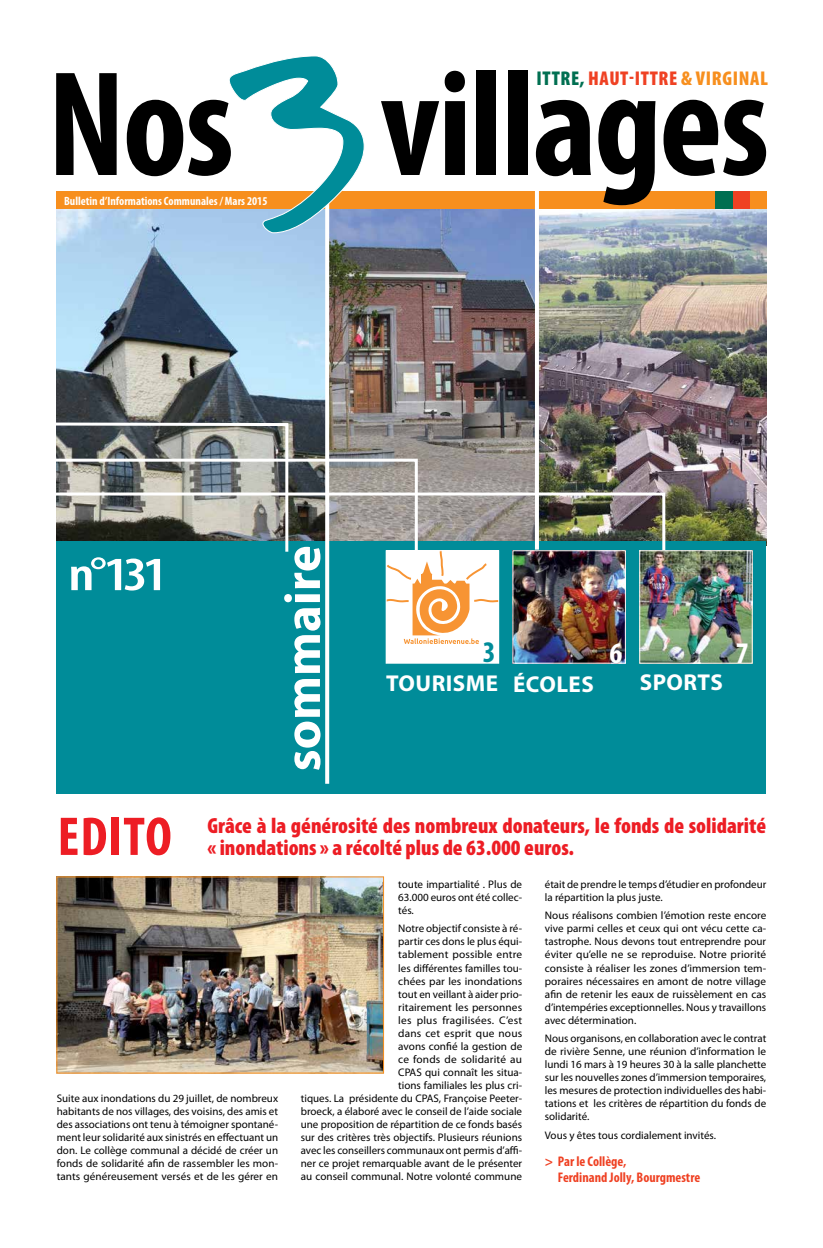
<style>
.page{position:relative;width:823px;height:1248px;background:#fff}
.page>*{position:absolute;margin:0;border:0;box-sizing:border-box;transform-origin:0 0}
.t1{font:700 condensed 151px "Myriad Pro";letter-spacing:-.015em;color:#000}
.t2{font:700 condensed 55px "Myriad Pro";color:#ed1d24}
.t3{font:700 51px "Myriad Pro";color:#fff}
.t4{font:600 condensed 48px "Myriad Pro";color:#fff;scale:1.25 1}
.t5{font:700 condensed 30px "Myriad Pro";color:#fff}
.t6{font:700 condensed 30px "Myriad Pro";color:#008c99}
.t7{font:700 23px "Myriad Pro";letter-spacing:.02em;color:#fff}
.t8{font:900 condensed 22px/22px "Myriad Pro";color:#ed1d24}
.t9{font:900 condensed 20px "Myriad Pro";letter-spacing:.03em;color:#ef4123}
.t10{font:700 condensed 14px/16px "Myriad Pro";color:#ef4123}
.t11{font:700 condensed 12px "Myriad Pro";color:#fff}
.t12{font:11px/13px "Myriad Pro";color:#000;text-align:justify}
.s1{color:#006f51}
.s2{color:#f78f1e}
</style>
<div class="page">
<img style="left:57px;top:209px;width:268px;height:212px">
<img style="left:329px;top:209px;width:205px;height:282px">
<img style="left:539px;top:209px;width:226px;height:332px">
<div style="left:57px;top:541px;width:708px;height:252px;background:#008c99"></div>
<div style="left:57px;top:192px;width:708px;height:17px;background:#f78f1e"></div>
<img style="left:498px;top:491px;width:168px;height:62px">
<svg style="left:534px;top:191px;width:4px;height:358px"></svg>
<svg style="left:325px;top:234px;width:4px;height:549px"></svg>
<div style="left:386px;top:550px;width:112px;height:113px;background:#fff"></div>
<svg style="left:56px;top:421px;width:442px;height:223px"></svg>
<div style="left:385px;top:550px;width:114px;height:113px;border:1px solid #fff"></div>
<div style="left:731px;top:192px;width:17px;height:17px;background:#ef4123"></div>
<div style="left:714px;top:192px;width:17px;height:17px;background:#006f51"></div>
<svg style="left:228px;top:56px;width:137px;height:178px"></svg>
<img style="left:514px;top:552px;width:109px;height:109px">
<img style="left:641px;top:552px;width:109px;height:109px">
<div style="left:639px;top:550px;width:113px;height:113px;border:1px solid #fff"></div>
<img style="left:58px;top:878px;width:324px;height:193px">
<div style="left:56px;top:876px;width:328px;height:197px;border:1px solid #f78f1e"></div>
<h1 class="t1" style="left:47px;top:30px;width:723px">Nos villages</h1>
<h3 class="t9" style="left:536px;top:65px;width:233px"><span class="s1">Ittre,</span> Haut-Ittre <span class="s2">&amp; Virginal</span></h3>
<p class="t11" style="left:64px;top:193px;width:205px">Bulletin d’Informations Communales / Mars 2015</p>
<h3 class="t4" style="left:68px;top:544px;width:81px">n°131</h3>
<h2 class="t2" style="left:58px;top:802px;width:116px">Edito</h2>
<h3 class="t3" style="left:269px;top:771px;width:228px;rotate:-90deg">SOMMAIRE</h3>
<h3 class="t6" style="left:482px;top:633px;width:14px">3</h3>
<h3 class="t5" style="left:609px;top:634px;width:14px">6</h3>
<h3 class="t5" style="left:735px;top:634px;width:14px">7</h3>
<h3 class="t7" style="left:386px;top:667px;width:113px">TOURISME</h3>
<h3 class="t7" style="left:513px;top:669px;width:82px">ÉCOLES</h3>
<h3 class="t7" style="left:639px;top:667px;width:85px">SPORTS</h3>
<h3 class="t8" style="left:207px;top:813px;width:560px">Grâce à la générosité des nombreux donateurs, le fonds de solidarité « inondations » a récolté plus de 63.000 euros.</h3>
<p class="t12" style="left:57px;top:1091px;width:223px">Suite aux inondations du 29 juillet, de nombreux habitants de nos villages, des voisins, des amis et des associations ont tenu à témoigner spontané&shy;ment leur solidarité aux sinistrés en effectuant un don. Le collège communal a décidé de créer un fonds de solidarité afin de rassembler les mon&shy;tants généreusement versés et de les gérer en</p>
<p class="t12" style="left:398px;top:877px;width:125px">toute impartialité . Plus de 63.000 euros ont été collec&shy;tés.</p>
<p class="t12" style="left:300px;top:922px;width:223px;text-align:right">Notre objectif consiste à ré-<br>partir ces dons le plus équi-<br>tablement possible entre<br>les différentes familles tou-<br>chées par les inondations<br>tout en veillant à aider prio-<br>ritairement les personnes<br>les plus fragilisées. C’est<br>dans cet esprit que nous<br>avons confié la gestion de<br>ce fonds de solidarité au<br>CPAS qui connaît les situa-<br>tions familiales les plus cri-<br>tiques. La présidente du CPAS, Françoise Peeter&shy;broeck, a élaboré avec le conseil de l’aide sociale une proposition de répartition de ce fonds basés sur des critères très objectifs. Plusieurs réunions avec les conseillers communaux ont permis d’affi&shy;ner ce projet remarquable avant de le présenter au conseil communal. Notre volonté commune</p>
<p class="t12" style="left:544px;top:877px;width:223px">était de prendre le temps d’étudier en profondeur la répartition la plus juste.</p>
<p class="t12" style="left:544px;top:909px;width:223px">Nous réalisons combien l’émotion reste encore vive parmi celles et ceux qui ont vécu cette ca&shy;tastrophe. Nous devons tout entreprendre pour éviter qu’elle ne se reproduise. Notre priorité consiste à réaliser les zones d’immersion tem&shy;poraires nécessaires en amont de notre village afin de retenir les eaux de ruissèlement en cas d’intempéries exceptionnelles. Nous y travaillons avec détermination.</p>
<p class="t12" style="left:544px;top:1031px;width:223px">Nous organisons, en collaboration avec le contrat de rivière Senne, une réunion d’information le lundi 16 mars à 19 heures 30 à la salle planchette sur les nouvelles zones d’immersion temporaires, les mesures de protection individuelles des habi&shy;tations et les critères de répartition du fonds de solidarité.</p>
<p class="t12" style="left:544px;top:1128px;width:173px">Vous y êtes tous cordialement invités.</p>
<p class="t10" style="left:557px;top:1153px;width:144px;text-indent:-13px">&gt; Par le Collège,<br>Ferdinand Jolly, Bourgmestre</p>
</div>
